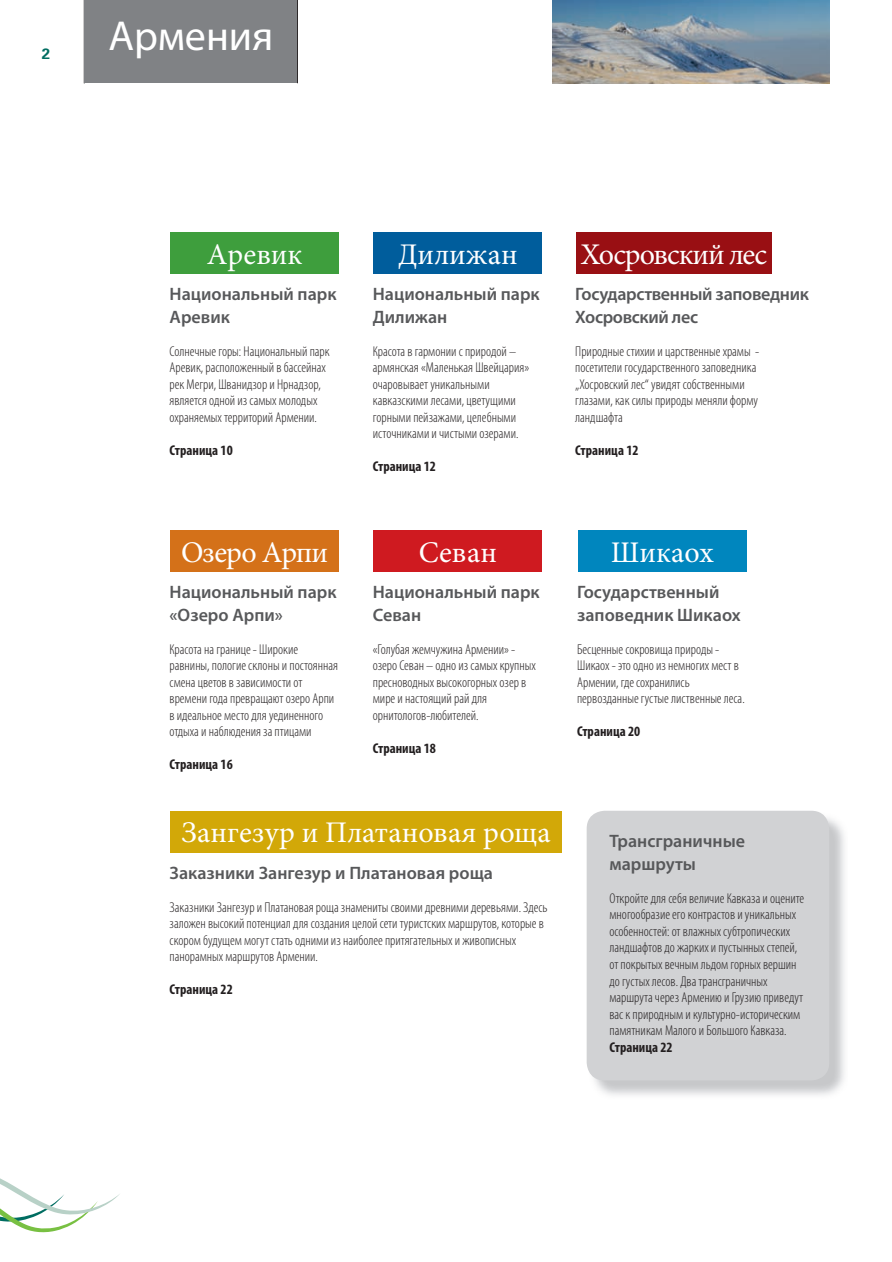
<style>
.page{position:relative;width:892px;height:1262px;background:#fff}
.page>*{position:absolute;margin:0;border:0;box-sizing:border-box;transform-origin:0 0}
.t1{font:42px "Myriad Pro";color:#fff}
.t2{font:30px "Minion Pro";color:#fff}
.t3{font:30px "Minion Pro";letter-spacing:-.04em;color:#fff}
.t4{font:30px "Minion Pro";letter-spacing:-.03em;color:#fff}
.t5{font:600 18px/22.5px "Myriad Pro";color:#57585a}
.t6{font:600 18px/22.5px "Myriad Pro";letter-spacing:-.02em;color:#57585a}
.t7{font:700 15px "Univers";color:#006d61}
.t8{font:300 condensed 14.25px/16.5px "Myriad Pro";color:#231f20}
.t9{font:700 condensed 14.25px "Myriad Pro";color:#231f20}
</style>
<div class="page">
<hr style="left:297px;top:0;width:1px;height:83px;background:#231f20">
<svg style="left:0;top:1178px;width:120px;height:54px"></svg>
<div style="left:373px;top:530px;width:169px;height:41px;background:#cf1a20"></div>
<div style="left:373px;top:232px;width:169px;height:42px;background:#005d9c"></div>
<div style="left:577px;top:530px;width:169px;height:41px;background:#0086be"></div>
<div style="left:170px;top:810px;width:391px;height:42px;background:#d2a808"></div>
<div style="left:170px;top:530px;width:169px;height:41px;background:#d47119"></div>
<div style="left:170px;top:232px;width:169px;height:42px;background:#3e9e3d"></div>
<div style="left:576px;top:232px;width:195px;height:42px;background:#990f13"></div>
<img style="left:552px;top:0;width:276px;height:83px">
<div style="left:84px;top:0;width:213px;height:83px;background:#808285"></div>
<div style="left:586px;top:810px;width:242px;height:270px;background:#d1d2d4;border-radius:18px"></div>
<p class="t7" style="left:42px;top:44px;width:10px">2</p>
<h1 class="t1" style="left:108px;top:10px;width:166px">Армения</h1>
<h2 class="t2" style="left:207px;top:234px;width:97px">Аревик</h2>
<p class="t5" style="left:169px;top:282px;width:168px">национальный парк<br>Аревик</p>
<p class="t8" style="left:169px;top:343px;width:161px">Солнечные горы: Национальный парк Аревик, расположенный в бассейнах рек Мегри, Шванидзор и Нрнадзор, является одной из самых молодых охраняемых территорий Армении.</p>
<p class="t9" style="left:169px;top:441px;width:65px">Страница 10</p>
<h2 class="t2" style="left:398px;top:234px;width:121px">Дилижан</h2>
<p class="t5" style="left:372px;top:282px;width:168px">национальный парк дилижан</p>
<p class="t8" style="left:372px;top:343px;width:158px">Красота в гармонии с природой – армянская «Маленькая Швейцария» очаровывает уникальными кавказскими лесами, цветущими горными пейзажами, целебными источниками и чистыми озерами.</p>
<p class="t9" style="left:372px;top:458px;width:65px">Страница 12</p>
<h2 class="t3" style="left:580px;top:234px;width:188px">Хосровский лес</h2>
<p class="t6" style="left:575px;top:282px;width:235px">Государственный заповедник<br>Хосровский лес</p>
<p class="t8" style="left:575px;top:343px;width:185px">Природные стихии и царственные храмы - посетители государственного заповедника „Хосровский лес“ увидят собственными глазами, как силы природы меняли форму ландшафта</p>
<p class="t9" style="left:575px;top:441px;width:65px">Страница 12</p>
<h2 class="t4" style="left:181px;top:532px;width:149px">Озеро Арпи</h2>
<p class="t5" style="left:169px;top:580px;width:168px">национальный парк «озеро Арпи»</p>
<p class="t8" style="left:169px;top:641px;width:170px">Красота на границе - Широкие равнины, пологие склоны и постоянная смена цветов в зависимости от времени года превращают озеро Арпи в идеальное место для уединенного отдыха и наблюдения за птицами</p>
<p class="t9" style="left:169px;top:755px;width:65px">Страница 16</p>
<h2 class="t2" style="left:418px;top:532px;width:80px">Севан</h2>
<p class="t5" style="left:372px;top:580px;width:168px">национальный парк<br>Севан</p>
<p class="t8" style="left:372px;top:641px;width:164px">«Голубая жемчужина Армении» - озеро Севан – одно из самых крупных пресноводных высокогорных озер в мире и настоящий рай для орнитологов-любителей.</p>
<p class="t9" style="left:372px;top:739px;width:65px">Страница 18</p>
<h2 class="t2" style="left:181px;top:812px;width:370px">Зангезур и Платановая роща</h2>
<p class="t5" style="left:169px;top:861px;width:325px">Заказники Зангезур и Платановая роща</p>
<p class="t8" style="left:169px;top:899px;width:379px">Заказники Зангезур и Платановая роща знамениты своими древними деревьями. Здесь заложен высокий потенциал для создания целой сети туристских маршрутов, которые в скором будущем могут стать одними из наиболее притягательных и живописных панорамных маршрутов Армении.</p>
<p class="t9" style="left:169px;top:980px;width:65px">Страница 22</p>
<h2 class="t2" style="left:610px;top:532px;width:104px">Шикаох</h2>
<p class="t5" style="left:577px;top:580px;width:165px">Государственный заповедник Шикаох</p>
<p class="t8" style="left:577px;top:641px;width:169px">Бесценные сокровища природы -<br>Шикаох - это одно из немногих мест в<br>Армении, где сохранились первозданные густые лиственные леса.</p>
<p class="t9" style="left:577px;top:722px;width:65px">Страница 20</p>
<p class="t5" style="left:609px;top:829px;width:137px">Трансграничные маршруты</p>
<p class="t8" style="left:609px;top:890px;width:196px">Откройте для себя величие Кавказа и оцените многообразие его контрастов и уникальных особенностей: от влажных субтропических ландшафтов до жарких и пустынных степей, от покрытых вечным льдом горных вершин до густых лесов. Два трансграничных маршрута через Армению и Грузию приведут вас к природным и культурно-историческим памятникам Малого и Большого Кавказа.</p>
<p class="t9" style="left:609px;top:1037px;width:65px">Страница 22</p>
</div>
